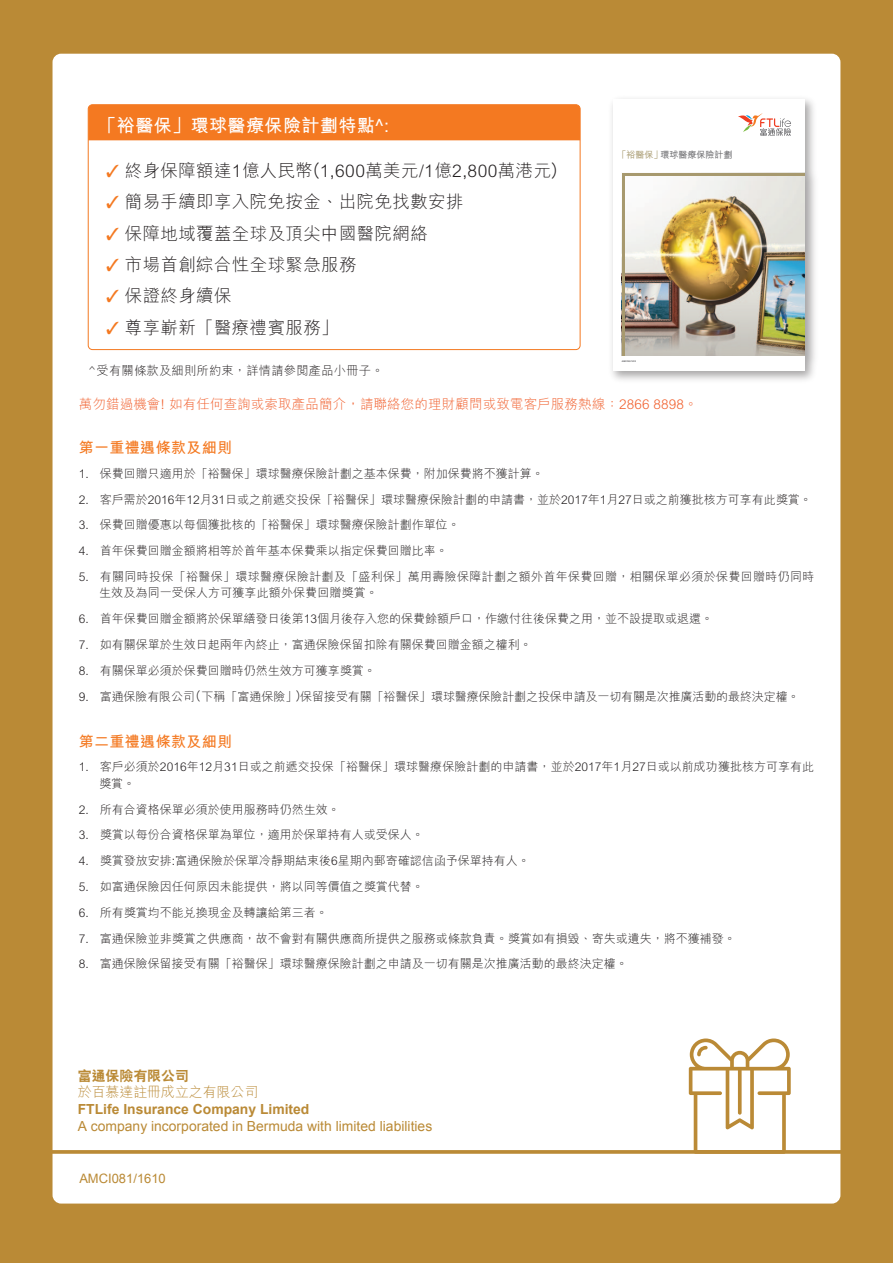
<style>
.page{position:relative;width:893px;height:1263px;background:#ba8a36}
.page>*{position:absolute;margin:0;border:0;box-sizing:border-box;transform-origin:0 0}
.t1{font:700 18px "M Hei HK";letter-spacing:.025em;color:#fff}
.t2{font:300 17.4px "M Hei HK";letter-spacing:.025em;color:#231f20}
.t3{font:700 15px "M Hei HK";letter-spacing:.025em;color:#f47921}
.t4{font:13.95px "Arial";color:#ba8a36}
.t5{font:700 13.95px "Arial";color:#ba8a36}
.t6{font:300 13.95px "M Hei HK";color:#ba8a36}
.t7{font:800 13.95px "C Hei 2 HK";color:#ba8a36}
.t8{font:300 13.5px "M Hei HK";letter-spacing:.01em;color:#f1602e}
.t9{font:12.9px "Arial";color:#ba8a36}
.t10{font:300 12.15px "M Hei HK";letter-spacing:.025em;color:#231f20}
.t11{font:300 12px/16.5px "M Hei HK";color:#231f20}
.t12{font:300 12px/16.5px "M Hei HK";letter-spacing:.025em;color:#231f20}
.t13{font:500 9px "M Hei HK";color:#636366}
.t14{font:700 2.25px "Arial";color:#636366}
.s1{color:#f47921}
.s2{color:#a7996e}
</style>
<div class="page">
<div style="left:53px;top:54px;width:787px;height:1149px;background:#fff;border-radius:9px"></div>
<svg style="left:689px;top:1038px;width:102px;height:112px"></svg>
<svg style="left:7px;top:1150px;width:867px;height:4px;background:#be9142"></svg>
<img style="left:611px;top:98px;width:204px;height:282px">
<div style="left:613px;top:100px;width:192px;height:271px;background:#fff"></div>
<svg style="left:738px;top:113px;width:53px;height:23px"></svg>
<img style="left:624px;top:176px;width:181px;height:180px">
<hr style="left:744px;top:173px;width:20px;height:3px;background:#a7996e">
<hr style="left:764px;top:173px;width:20px;height:3px;background:#a7996e">
<hr style="left:784px;top:173px;width:21px;height:3px;background:#a7996e">
<hr style="left:622px;top:173px;width:122px;height:3px;background:#a7996e">
<hr style="left:622px;top:173px;width:2px;height:183px;background:#a7996e">
<div style="left:88px;top:105px;width:492px;height:35px;background:#f47921"></div>
<h1 class="t1" style="left:98px;top:112px;width:292px">「裕醫保」環球醫療保險計劃特點^:</h1>
<h2 class="t2" style="left:106px;top:162px;width:453px"><span class="s1">✓</span> 終身保障額達1億人民幣(1,600萬美元/1億2,800萬港元)</h2>
<h2 class="t2" style="left:106px;top:193px;width:359px"><span class="s1">✓</span> 簡易手續即享入院免按金、出院免找數安排</h2>
<h2 class="t2" style="left:106px;top:224px;width:323px"><span class="s1">✓</span> 保障地域覆蓋全球及頂尖中國醫院網絡</h2>
<h2 class="t2" style="left:106px;top:256px;width:252px"><span class="s1">✓</span> 市場首創綜合性全球緊急服務</h2>
<h2 class="t2" style="left:106px;top:287px;width:127px"><span class="s1">✓</span> 保證終身續保</h2>
<h2 class="t2" style="left:106px;top:318px;width:234px"><span class="s1">✓</span> 尊享嶄新「醫療禮賓服務」</h2>
<p class="t10" style="left:88px;top:364px;width:297px">^受有關條款及細則所約束，詳情請參閱產品小冊子。</p>
<p class="t13" style="left:617px;top:148px;width:117px"><span class="s2">「裕醫保」</span>環球醫療保險計劃</p>
<p class="t14" style="left:622px;top:360px;width:16px">AM0185/1610</p>
<p class="t8" style="left:79px;top:397px;width:620px">萬勿錯過機會! 如有任何查詢或索取產品簡介，請聯絡您的理財顧問或致電客戶服務熱線：2866 8898。</p>
<p class="t3" style="left:79px;top:437px;width:155px">第一重禮遇條款及細則</p>
<p class="t11" style="left:79px;top:465px;width:467px">1. 保費回贈只適用於「裕醫保」環球醫療保險計劃之基本保費，附加保費將不獲計算。</p>
<p class="t11" style="left:79px;top:491px;width:735px">2. 客戶需於2016年12月31日或之前遞交投保「裕醫保」環球醫療保險計劃的申請書，並於2017年1月27日或之前獲批核方可享有此獎賞。</p>
<p class="t11" style="left:79px;top:517px;width:383px">3. 保費回贈優惠以每個獲批核的「裕醫保」環球醫療保險計劃作單位。</p>
<p class="t11" style="left:79px;top:542px;width:371px">4. 首年保費回贈金額將相等於首年基本保費乘以指定保費回贈比率。</p>
<p class="t12" style="left:99px;top:568px;width:717px;text-indent:-20px">5. 有關同時投保「裕醫保」環球醫療保險計劃及「盛利保」萬用壽險保障計劃之額外首年保費回贈，相關保單必須於保費回贈時仍同時生效及為同一受保人方可獲享此額外保費回贈獎賞。</p>
<p class="t11" style="left:79px;top:610px;width:636px">6. 首年保費回贈金額將於保單繕發日後第13個月後存入您的保費餘額戶口，作繳付往後保費之用，並不設提取或退還。</p>
<p class="t11" style="left:79px;top:636px;width:455px">7. 如有關保單於生效日起兩年內終止，富通保險保留扣除有關保費回贈金額之權利。</p>
<p class="t11" style="left:79px;top:662px;width:299px">8. 有關保單必須於保費回贈時仍然生效方可獲享獎賞。</p>
<p class="t11" style="left:79px;top:688px;width:722px">9. 富通保險有限公司(下稱「富通保險」)保留接受有關「裕醫保」環球醫療保險計劃之投保申請及一切有關是次推廣活動的最終決定權。</p>
<p class="t3" style="left:79px;top:730px;width:155px">第二重禮遇條款及細則</p>
<p class="t11" style="left:99px;top:758px;width:717px;text-indent:-20px">1. 客戶必須於2016年12月31日或之前遞交投保「裕醫保」環球醫療保險計劃的申請書，並於2017年1月27日或以前成功獲批核方可享有此獎賞。</p>
<p class="t11" style="left:79px;top:801px;width:263px">2. 所有合資格保單必須於使用服務時仍然生效。</p>
<p class="t11" style="left:79px;top:827px;width:347px">3. 獎賞以每份合資格保單為單位，適用於保單持有人或受保人。</p>
<p class="t11" style="left:79px;top:852px;width:453px">4. 獎賞發放安排:富通保險於保單冷靜期結束後6星期內郵寄確認信函予保單持有人。</p>
<p class="t11" style="left:79px;top:878px;width:347px">5. 如富通保險因任何原因未能提供，將以同等價值之獎賞代替。</p>
<p class="t11" style="left:79px;top:904px;width:251px">6. 所有獎賞均不能兌換現金及轉讓給第三者。</p>
<p class="t11" style="left:79px;top:930px;width:659px">7. 富通保險並非獎賞之供應商，故不會對有關供應商所提供之服務或條款負責。獎賞如有損毀、寄失或遺失，將不獲補發。</p>
<p class="t11" style="left:79px;top:955px;width:551px">8. 富通保險保留接受有關「裕醫保」環球醫療保險計劃之申請及一切有關是次推廣活動的最終決定權。</p>
<p class="t7" style="left:78px;top:1066px;width:113px">富通保險有限公司</p>
<p class="t6" style="left:78px;top:1085px;width:182px">於百慕達註冊成立之有限公司</p>
<p class="t5" style="left:78px;top:1100px;width:233px">FTLife Insurance Company Limited</p>
<p class="t4" style="left:78px;top:1118px;width:356px">A company incorporated in Bermuda with limited liabilities</p>
<p class="t9" style="left:79px;top:1171px;width:88px">AMCI081/1610</p>
</div>
